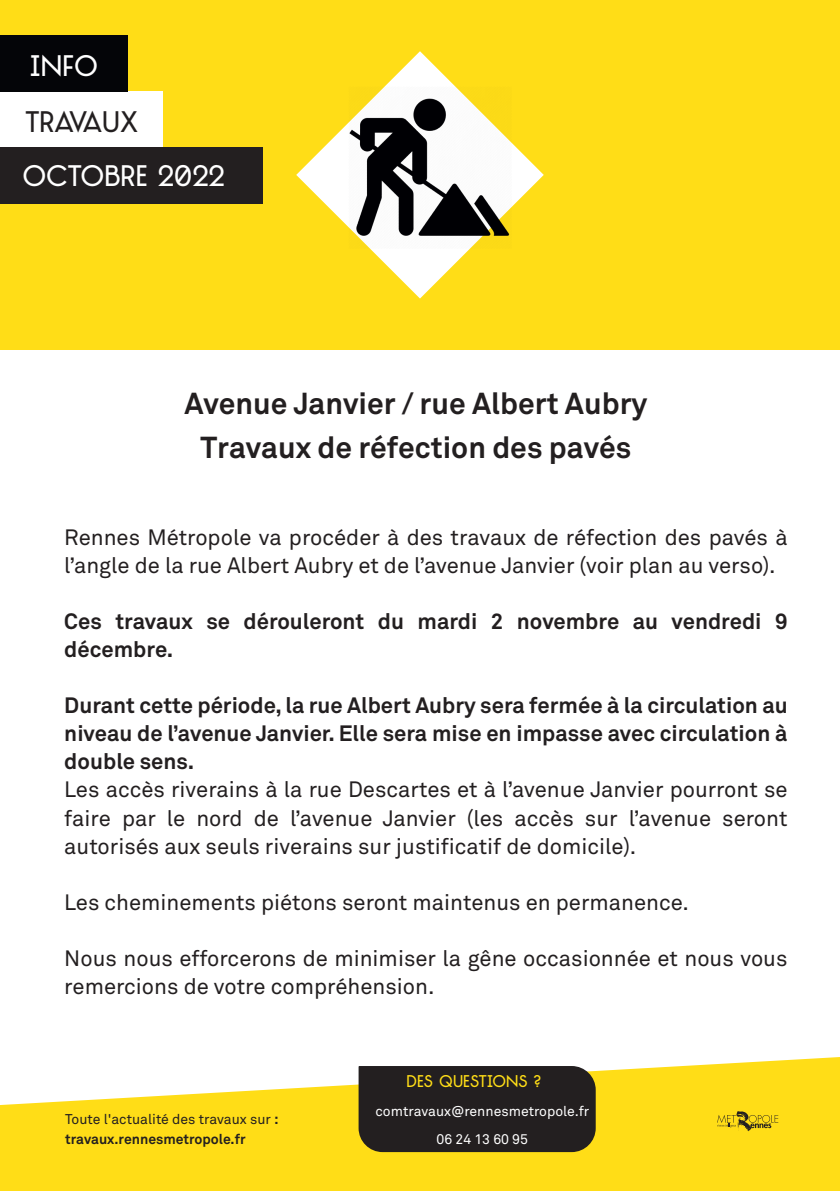
<style>
.page{position:relative;width:840px;height:1191px;background:#fff}
.page>*{position:absolute;margin:0;border:0;box-sizing:border-box;transform-origin:0 0}
.t1{font:700 30px/44px "Akkurat";color:#231f20;text-align:center}
.t2{font:28px "TJ Evolette A";color:#fff}
.t3{font:28px "TJ Evolette A";color:#231f20}
.t4{font:22px/28px "Akkurat";color:#231f20}
.t5{font:700 22px/28px "Akkurat";color:#231f20}
.t6{font:16px "TJ Evolette A";color:#ffdd17}
.t7{font:14px/20px "Akkurat";color:#231f20}
.t8{font:14px/27.4px "Akkurat";color:#fff;text-align:center}
.s1{font-weight:700}
</style>
<div class="page">
<div style="left:0;top:0;width:839px;height:350px;background:#ffdd17"></div>
<svg style="left:296px;top:51px;width:247px;height:247px"></svg>
<img style="left:348px;top:86px;width:163px;height:163px">
<div style="left:0;top:91px;width:162px;height:56px;background:#fff"></div>
<div style="left:0;top:35px;width:127px;height:56px;background:#040508"></div>
<div style="left:0;top:147px;width:262px;height:56px;background:#231f20"></div>
<svg style="left:0;top:1057px;width:839px;height:134px;fill:#ffdd17"></svg>
<div style="left:358px;top:1066px;width:237px;height:86px;background:#231f20"></div>
<svg style="left:716px;top:1111px;width:61px;height:20px"></svg>
<p class="t2" style="left:29px;top:49px;width:70px">INFO</p>
<p class="t3" style="left:25px;top:105px;width:114px">TRAVAUX</p>
<p class="t2" style="left:22px;top:159px;width:203px">OCTOBRE 2022</p>
<h1 class="t1" style="left:184px;top:382px;width:464px">Avenue Janvier / rue Albert Aubry<br>Travaux de réfection des pavés</h1>
<p class="t4" style="left:64px;top:524px;width:724px">Rennes Métropole va procéder à des travaux de réfection des pavés à l’angle de la rue Albert Aubry et de l’avenue Janvier (voir plan au verso).</p>
<p class="t5" style="left:64px;top:608px;width:724px">Ces travaux se dérouleront du mardi 2 novembre au vendredi 9 décembre.</p>
<p class="t5" style="left:64px;top:692px;width:724px;text-align:justify">Durant cette période, la rue Albert Aubry sera fermée à la circulation au niveau de l’avenue Janvier. Elle sera mise en impasse avec circulation à double sens.</p>
<p class="t4" style="left:64px;top:776px;width:724px;text-align:justify">Les accès riverains à la rue Descartes et à l’avenue Janvier pourront se faire par le nord de l’avenue Janvier (les accès sur l’avenue seront autorisés aux seuls riverains sur justificatif de domicile).</p>
<p class="t4" style="left:64px;top:888px;width:626px">Les cheminements piétons seront maintenus en permanence.</p>
<p class="t4" style="left:64px;top:944px;width:724px">Nous nous efforcerons de minimiser la gêne occasionnée et nous vous remercions de votre compréhension.</p>
<p class="t7" style="left:65px;top:1109px;width:215px">Toute l'actualité des travaux sur <span class="s1">: travaux.rennesmetropole.fr</span></p>
<p class="t6" style="left:406px;top:1071px;width:136px">DES QUESTIONS ?</p>
<p class="t8" style="left:375px;top:1098px;width:215px">comtravaux@rennesmetropole.fr<br>06 24 13 60 95</p>
</div>
